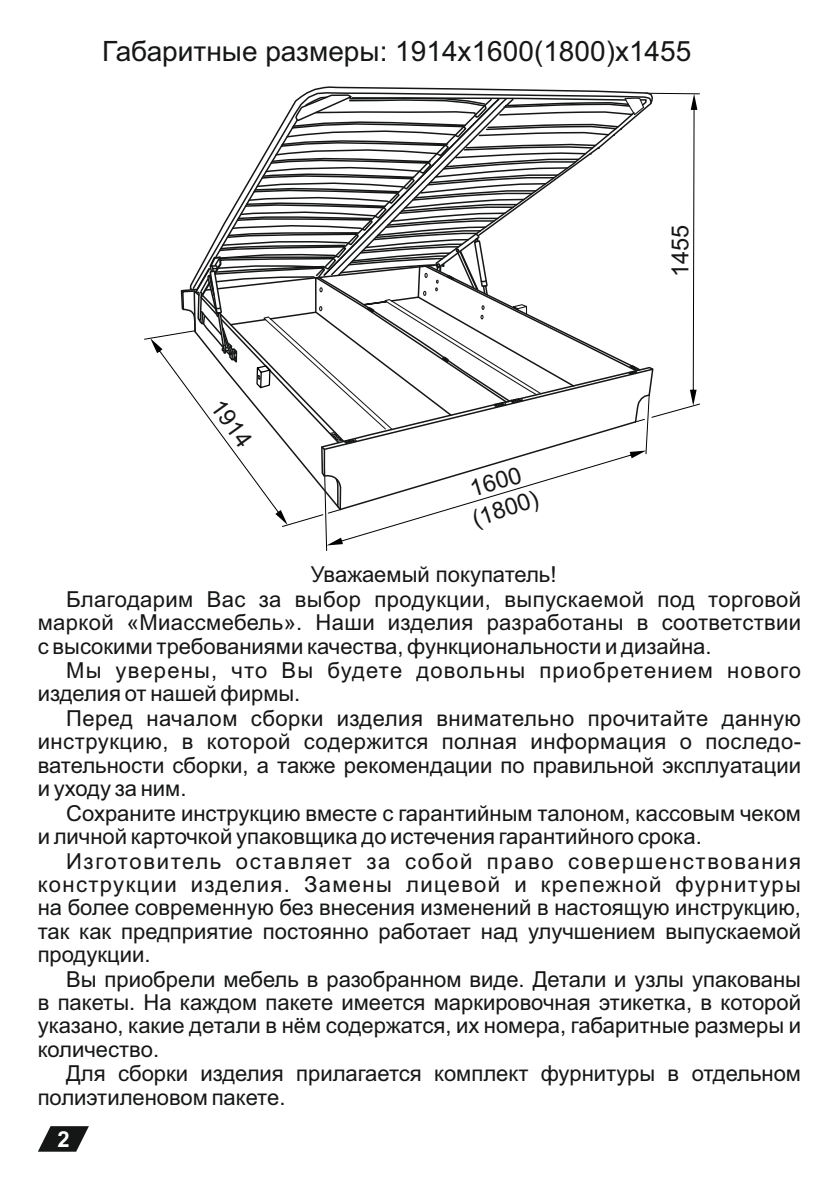
<style>
.page{position:relative;width:840px;height:1191px;background:#fff}
.page>*{position:absolute;margin:0;border:0;box-sizing:border-box;transform-origin:0 0}
.t1{font:28px "Arial";color:#151616}
.t2{font:23.6px "Arial";color:#151616}
.t3{font:22px "Arial";color:#151616}
.t4{font:22px "Arial";letter-spacing:.02em;color:#151616}
.t5{font:22px "Arial";letter-spacing:.025em;color:#151616}
.t6{font:22px "Arial";letter-spacing:.06em;color:#151616}
.t7{font:22px "Arial";letter-spacing:.075em;color:#151616}
.t8{font:22px "Arial";letter-spacing:.055em;color:#151616}
.t9{font:700 22px "Arial";color:#fff}
</style>
<div class="page">
<svg style="left:38px;top:1126px;width:51px;height:25px"></svg>
<svg style="left:309px;top:86px;width:300px;height:5px"></svg>
<svg style="left:144px;top:92px;width:556px;height:459px"></svg>
<p class="t1" style="left:102px;top:40px;width:590px">Габаритные размеры: 1914х1600(1800)х1455</p>
<p class="t2" style="left:223px;top:397px;width:54px;rotate:54deg">1914</p>
<p class="t2" style="left:671px;top:277px;width:54px;rotate:-90deg">1455</p>
<p class="t2" style="left:468px;top:480px;width:54px;rotate:-16deg">1600</p>
<p class="t2" style="left:470px;top:510px;width:70px;rotate:-18deg">(1800)</p>
<p class="t3" style="left:311px;top:566px;width:247px">Уважаемый покупатель!</p>
<p class="t4" style="left:66px;top:591px;width:736px">Благодарим Вас за выбор продукции, выпускаемой под торговой</p>
<p class="t3" style="left:38px;top:614px;width:764px">маркой «Миассмебель». Наши изделия разработаны в соответствии</p>
<p class="t3" style="left:38px;top:637px;width:675px">с высокими требованиями качества, функциональности и дизайна.</p>
<p class="t8" style="left:66px;top:662px;width:736px">Мы уверены, что Вы будете довольны приобретением нового</p>
<p class="t3" style="left:38px;top:685px;width:264px">изделия от нашей фирмы.</p>
<p class="t4" style="left:66px;top:710px;width:736px">Перед началом сборки изделия внимательно прочитайте данную</p>
<p class="t5" style="left:38px;top:733px;width:764px">инструкцию, в которой содержится полная информация о последо-</p>
<p class="t3" style="left:38px;top:756px;width:764px">вательности сборки, а также рекомендации по правильной эксплуатации</p>
<p class="t3" style="left:38px;top:780px;width:150px">и уходу за ним.</p>
<p class="t3" style="left:66px;top:804px;width:736px">Сохраните инструкцию вместе с гарантийным талоном, кассовым чеком</p>
<p class="t3" style="left:38px;top:828px;width:665px">и личной карточкой упаковщика до истечения гарантийного срока.</p>
<p class="t7" style="left:66px;top:852px;width:736px">Изготовитель оставляет за собой право совершенствования</p>
<p class="t6" style="left:38px;top:876px;width:764px">конструкции изделия. Замены лицевой и крепежной фурнитуры</p>
<p class="t3" style="left:38px;top:899px;width:764px">на более современную без внесения изменений в настоящую инструкцию,</p>
<p class="t3" style="left:38px;top:922px;width:764px">так как предприятие постоянно работает над улучшением выпускаемой</p>
<p class="t3" style="left:38px;top:946px;width:114px">продукции.</p>
<p class="t3" style="left:66px;top:970px;width:736px">Вы приобрели мебель в разобранном виде. Детали и узлы упакованы</p>
<p class="t3" style="left:38px;top:994px;width:764px">в пакеты. На каждом пакете имеется маркировочная этикетка, в которой</p>
<p class="t3" style="left:38px;top:1017px;width:764px">указано, какие детали в нём содержатся, их номера, габаритные размеры и</p>
<p class="t3" style="left:38px;top:1040px;width:123px">количество.</p>
<p class="t3" style="left:66px;top:1065px;width:736px">Для сборки изделия прилагается комплект фурнитуры в отдельном</p>
<p class="t3" style="left:38px;top:1088px;width:249px">полиэтиленовом пакете.</p>
<p class="t9" style="left:57px;top:1130px;width:14px">2</p>
</div>
